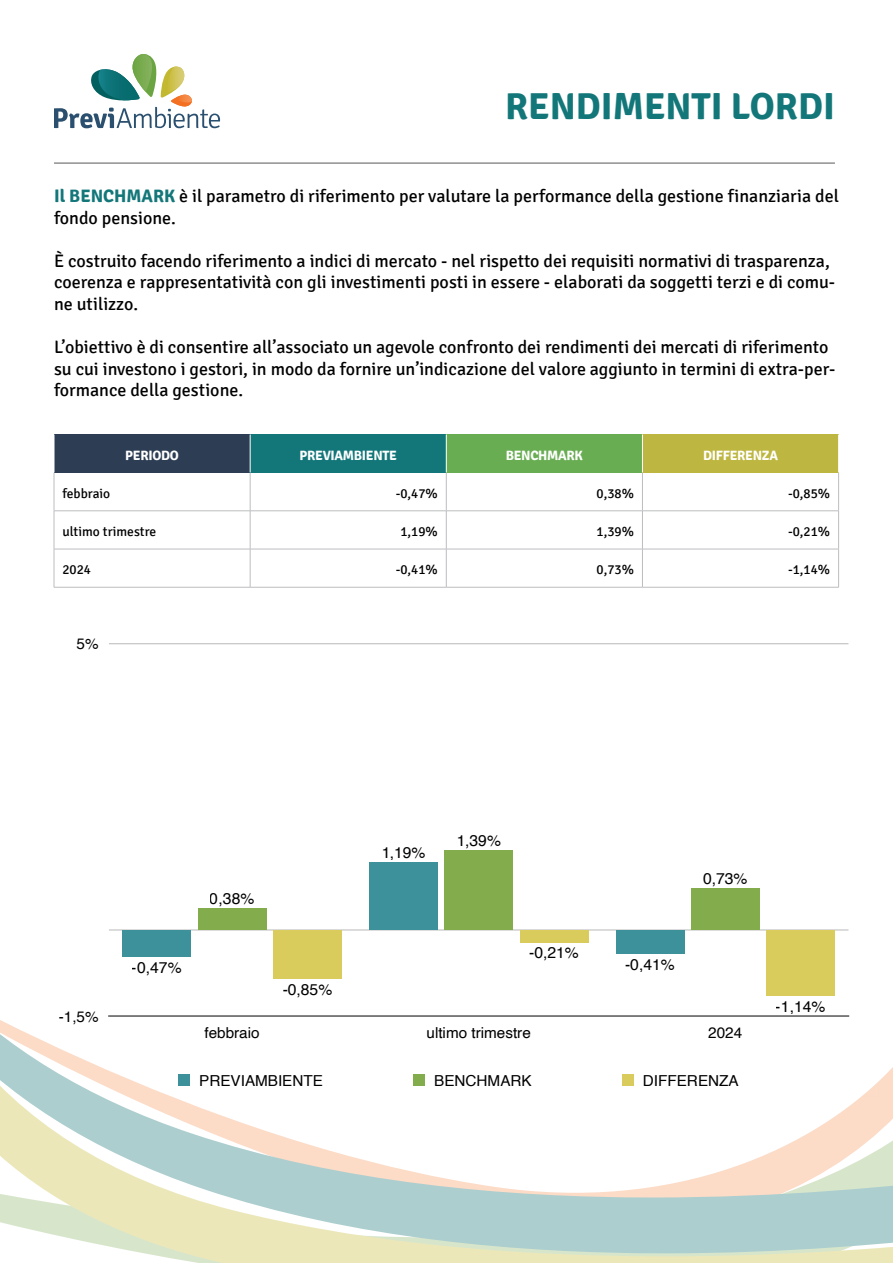
<style>
.page{position:relative;width:893px;height:1263px;background:#fff}
.page>*{position:absolute;margin:0;border:0;box-sizing:border-box;transform-origin:0 0}
.t1{font:300 40.05px "Signika";color:#1d7074}
.t2{font:700 37.5px "Signika";color:#13777a}
.corpo{font:18px/21.6px "Signika";color:#000}
.t3{font:15.6px "Helvetica";color:#000}
.t4{font:15.15px "Helvetica";color:#000}
.dati{font:13.5px "Signika";color:#000}
.intestazione{font:700 13.5px "Signika";letter-spacing:-.02em;color:#fff}
.s1{font-weight:700;color:#13777a}
</style>
<div class="page">
<svg style="left:54px;top:54px;width:166px;height:74px"></svg>
<hr style="left:54px;top:162px;width:781px;height:2px;background:#231f20">
<svg style="left:144px;top:1253px;width:749px;height:10px"></svg>
<svg style="left:0;top:1020px;width:893px;height:233px"></svg>
<svg style="left:49px;top:643px;width:829px;height:453px"></svg>
<hr style="left:109px;top:930px;width:739px;height:1px;background:#b8b8b8">
<hr style="left:109px;top:643px;width:739px;height:1px;background:#b8b8b8">
<hr style="left:109px;top:1016px;width:740px;height:1px;background:#000">
<div style="left:273px;top:930px;width:68px;height:49px;background:#d9cb5c"></div>
<div style="left:520px;top:930px;width:68px;height:12px;background:#d9cb5c"></div>
<div style="left:766px;top:930px;width:69px;height:65px;background:#d9cb5c"></div>
<div style="left:198px;top:908px;width:69px;height:22px;background:#83ad4c"></div>
<div style="left:444px;top:850px;width:69px;height:80px;background:#83ad4c"></div>
<div style="left:691px;top:888px;width:69px;height:42px;background:#83ad4c"></div>
<div style="left:122px;top:930px;width:69px;height:27px;background:#3c919b"></div>
<div style="left:369px;top:862px;width:69px;height:68px;background:#3c919b"></div>
<div style="left:616px;top:930px;width:68px;height:24px;background:#3c919b"></div>
<div style="left:179px;top:1075px;width:11px;height:11px;background:#3c919b"></div>
<div style="left:413px;top:1075px;width:12px;height:11px;background:#83ad4c"></div>
<div style="left:622px;top:1075px;width:12px;height:11px;background:#d9cb5c"></div>
<div style="left:54px;top:434px;width:196px;height:39px;background:#2d3d53"></div>
<div style="left:250px;top:434px;width:196px;height:39px;background:#13777a"></div>
<div style="left:446px;top:434px;width:196px;height:39px;background:#69ad53"></div>
<div style="left:642px;top:434px;width:197px;height:39px;background:#bdb640"></div>
<hr style="left:250px;top:435px;width:1px;height:37px;background:#fff">
<hr style="left:446px;top:435px;width:1px;height:37px;background:#fff">
<hr style="left:642px;top:435px;width:1px;height:37px;background:#fff">
<hr style="left:54px;top:473px;width:1px;height:38px;background:#bcbdc0">
<hr style="left:250px;top:473px;width:1px;height:38px;background:#bcbdc0">
<hr style="left:446px;top:473px;width:1px;height:38px;background:#bcbdc0">
<hr style="left:642px;top:473px;width:1px;height:38px;background:#bcbdc0">
<hr style="left:838px;top:473px;width:1px;height:38px;background:#bcbdc0">
<hr style="left:54px;top:510px;width:196px;height:1px;background:#bcbdc0">
<hr style="left:54px;top:511px;width:1px;height:38px;background:#bcbdc0">
<hr style="left:250px;top:510px;width:196px;height:1px;background:#bcbdc0">
<hr style="left:250px;top:511px;width:1px;height:38px;background:#bcbdc0">
<hr style="left:446px;top:510px;width:196px;height:1px;background:#bcbdc0">
<hr style="left:446px;top:511px;width:1px;height:38px;background:#bcbdc0">
<hr style="left:642px;top:510px;width:197px;height:1px;background:#bcbdc0">
<hr style="left:642px;top:511px;width:1px;height:38px;background:#bcbdc0">
<hr style="left:838px;top:511px;width:1px;height:38px;background:#bcbdc0">
<hr style="left:54px;top:549px;width:196px;height:1px;background:#bcbdc0">
<hr style="left:54px;top:549px;width:1px;height:38px;background:#bcbdc0">
<hr style="left:250px;top:549px;width:196px;height:1px;background:#bcbdc0">
<hr style="left:250px;top:549px;width:1px;height:38px;background:#bcbdc0">
<hr style="left:446px;top:549px;width:196px;height:1px;background:#bcbdc0">
<hr style="left:446px;top:549px;width:1px;height:38px;background:#bcbdc0">
<hr style="left:642px;top:549px;width:197px;height:1px;background:#bcbdc0">
<hr style="left:642px;top:549px;width:1px;height:38px;background:#bcbdc0">
<hr style="left:838px;top:549px;width:1px;height:38px;background:#bcbdc0">
<hr style="left:54px;top:587px;width:196px;height:1px;background:#bcbdc0">
<hr style="left:250px;top:587px;width:196px;height:1px;background:#bcbdc0">
<hr style="left:446px;top:587px;width:196px;height:1px;background:#bcbdc0">
<hr style="left:642px;top:587px;width:197px;height:1px;background:#bcbdc0">
<hr style="left:54px;top:435px;width:1px;height:37px;background:#fff">
<hr style="left:838px;top:435px;width:1px;height:37px;background:#fff">
<h2 class="t2" style="left:505px;top:83px;width:331px">RENDIMENTI LORDI</h2>
<h1 class="t1" style="left:542px;top:80px;width:295px">Rendimenti lordi</h1>
<p class="corpo" style="left:54px;top:185px;width:786px"><span class="s1">Il BENCHMARK</span> è il parametro di riferimento per valutare la performance della gestione finanziaria del fondo pensione.</p>
<p class="corpo" style="left:54px;top:250px;width:783px">È costruito facendo riferimento a indici di mercato - nel rispetto dei requisiti normativi di trasparenza, coerenza e rappresentatività con gli investimenti posti in essere - elaborati da soggetti terzi e di comu&shy;ne utilizzo.</p>
<p class="corpo" style="left:54px;top:337px;width:783px">L’obiettivo è di consentire all’associato un agevole confronto dei rendimenti dei mercati di riferimento su cui investono i gestori, in modo da fornire un’indicazione del valore aggiunto in termini di extra-per&shy;formance della gestione.</p>
<p class="intestazione" style="left:125px;top:447px;width:55px">PERIODO</p>
<p class="intestazione" style="left:300px;top:447px;width:99px">PREVIAMBIENTE</p>
<p class="intestazione" style="left:506px;top:447px;width:79px">BENCHMARK</p>
<p class="intestazione" style="left:703px;top:447px;width:76px">DIFFERENZA</p>
<p class="dati" style="left:63px;top:486px;width:49px">febbraio</p>
<p class="dati" style="left:396px;top:486px;width:44px">-0,47%</p>
<p class="dati" style="left:597px;top:486px;width:39px">0,38%</p>
<p class="dati" style="left:788px;top:486px;width:44px">-0,85%</p>
<p class="dati" style="left:63px;top:524px;width:95px">ultimo trimestre</p>
<p class="dati" style="left:400px;top:524px;width:39px">1,19%</p>
<p class="dati" style="left:597px;top:524px;width:39px">1,39%</p>
<p class="dati" style="left:788px;top:524px;width:44px">-0,21%</p>
<p class="dati" style="left:63px;top:562px;width:30px">2024</p>
<p class="dati" style="left:396px;top:562px;width:44px">-0,41%</p>
<p class="dati" style="left:597px;top:562px;width:39px">0,73%</p>
<p class="dati" style="left:788px;top:562px;width:44px">-1,14%</p>
<p class="t4" style="left:77px;top:632px;width:24px">5%</p>
<p class="t4" style="left:59px;top:1005px;width:41px">-1,5%</p>
<p class="t3" style="left:132px;top:956px;width:51px">-0,47%</p>
<p class="t3" style="left:210px;top:886px;width:46px">0,38%</p>
<p class="t3" style="left:283px;top:977px;width:51px">-0,85%</p>
<p class="t3" style="left:381px;top:840px;width:46px">1,19%</p>
<p class="t3" style="left:456px;top:828px;width:46px">1,39%</p>
<p class="t3" style="left:529px;top:941px;width:51px">-0,21%</p>
<p class="t3" style="left:625px;top:952px;width:51px">-0,41%</p>
<p class="t3" style="left:703px;top:866px;width:46px">0,73%</p>
<p class="t4" style="left:205px;top:1021px;width:57px">febbraio</p>
<p class="t4" style="left:426px;top:1021px;width:106px">ultimo trimestre</p>
<p class="t4" style="left:708px;top:1021px;width:35px">2024</p>
<p class="t4" style="left:199px;top:1069px;width:125px">PREVIAMBIENTE</p>
<p class="t4" style="left:434px;top:1069px;width:99px">BENCHMARK</p>
<p class="t4" style="left:643px;top:1069px;width:97px">DIFFERENZA</p>
<p class="t3" style="left:776px;top:994px;width:51px">-1,14%</p>
</div>
